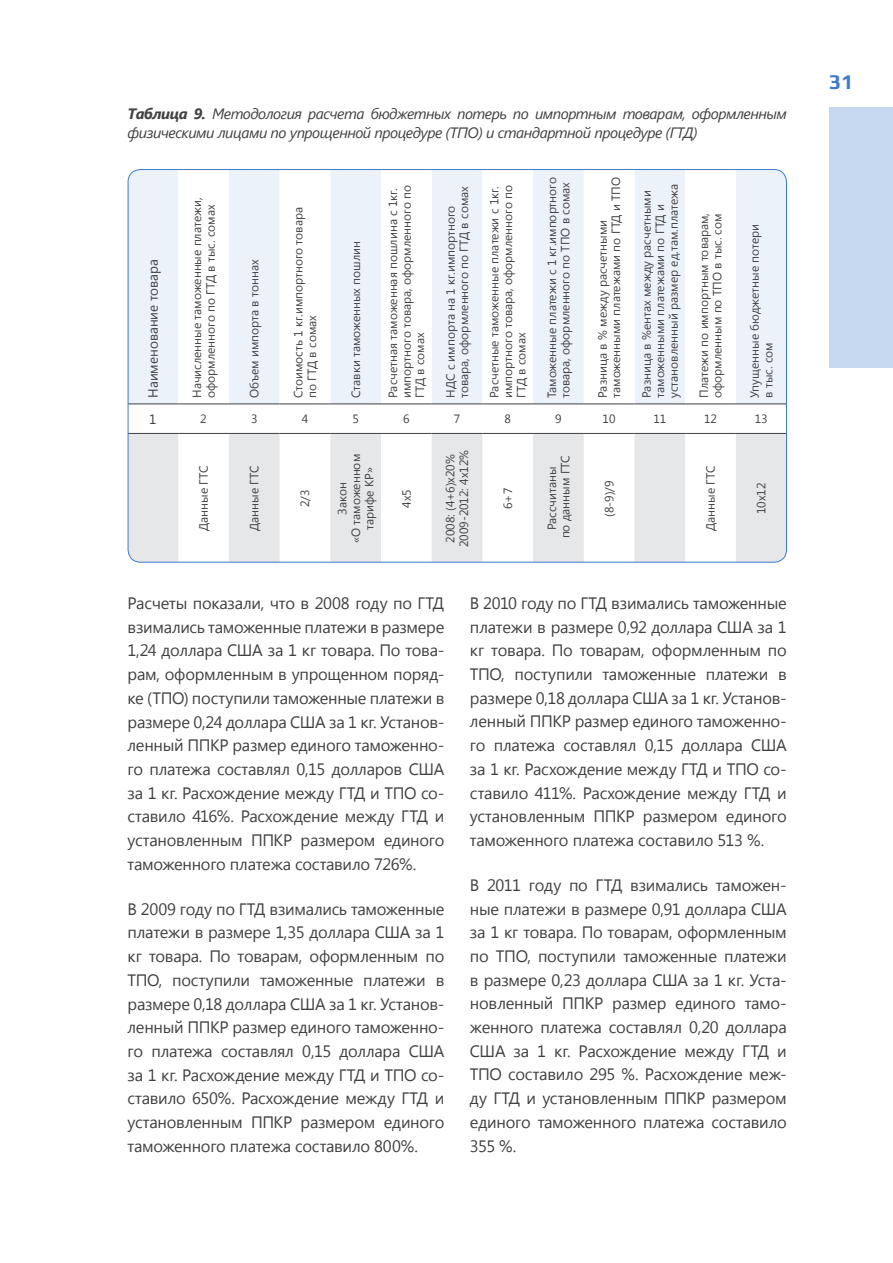
<style>
.page{position:relative;width:893px;height:1263px;background:#fff}
.page>*{position:absolute;margin:0;border:0;box-sizing:border-box;transform-origin:0 0}
.t1{font:700 21px "Play";color:#407cca}
.t2{font:16.5px/23.7px "Segoe UI";letter-spacing:-.015em;color:#414042;text-align:justify}
.t3{font:italic 15px/19.5px "Segoe UI";letter-spacing:-.03em;color:#414042}
.t4{font:13.5px "Segoe UI";color:#414042}
.t5{font:12px/13.5px "Segoe UI";color:#414042}
.s1{font-weight:700}
</style>
<div class="page">
<div style="left:829px;top:108px;width:64px;height:260px;background:#c6d8ef"></div>
<div style="left:129px;top:170px;width:657px;height:234px;background:#ecf2fa"></div>
<svg style="left:178px;top:171px;width:558px;height:233px"></svg>
<svg style="left:178px;top:432px;width:558px;height:1px"></svg>
<svg style="left:129px;top:434px;width:657px;height:127px;fill:#e6e7e8"></svg>
<hr style="left:128px;top:404px;width:50px;height:1px;background:#414042">
<hr style="left:178px;top:404px;width:51px;height:1px;background:#414042">
<hr style="left:229px;top:404px;width:51px;height:1px;background:#414042">
<hr style="left:280px;top:404px;width:50px;height:1px;background:#414042">
<hr style="left:330px;top:404px;width:51px;height:1px;background:#414042">
<hr style="left:381px;top:404px;width:51px;height:1px;background:#414042">
<hr style="left:432px;top:404px;width:50px;height:1px;background:#414042">
<hr style="left:482px;top:404px;width:51px;height:1px;background:#414042">
<hr style="left:533px;top:404px;width:51px;height:1px;background:#414042">
<hr style="left:584px;top:404px;width:50px;height:1px;background:#414042">
<hr style="left:634px;top:404px;width:51px;height:1px;background:#414042">
<hr style="left:685px;top:404px;width:51px;height:1px;background:#414042">
<hr style="left:736px;top:404px;width:51px;height:1px;background:#414042">
<hr style="left:128px;top:433px;width:50px;height:1px;background:#414042">
<hr style="left:178px;top:433px;width:51px;height:1px;background:#414042">
<hr style="left:229px;top:433px;width:51px;height:1px;background:#414042">
<hr style="left:280px;top:433px;width:50px;height:1px;background:#414042">
<hr style="left:330px;top:433px;width:51px;height:1px;background:#414042">
<hr style="left:381px;top:433px;width:51px;height:1px;background:#414042">
<hr style="left:432px;top:433px;width:50px;height:1px;background:#414042">
<hr style="left:482px;top:433px;width:51px;height:1px;background:#414042">
<hr style="left:533px;top:433px;width:51px;height:1px;background:#414042">
<hr style="left:584px;top:433px;width:50px;height:1px;background:#414042">
<hr style="left:634px;top:433px;width:51px;height:1px;background:#414042">
<hr style="left:685px;top:433px;width:51px;height:1px;background:#414042">
<hr style="left:736px;top:433px;width:51px;height:1px;background:#414042">
<div style="left:116px;top:157px;width:683px;height:417px;border:12px solid #fff;border-radius:19px"></div>
<p class="t3" style="left:128px;top:103px;width:661px"><span class="s1">Таблица 9.</span> Методология расчета бюджетных потерь по импортным товарам, оформленным физическими лицами по упрощенной процедуре (ТПО) и стандартной процедуре (ГТД)</p>
<p class="t4" style="left:144px;top:398px;width:140px;rotate:-90deg">Наименование товара</p>
<p class="t5" style="left:190px;top:398px;width:202px;rotate:-90deg">Начисленные таможенные платежи, оформленного по ГТД в тыс. сомах</p>
<p class="t5" style="left:247px;top:398px;width:140px;rotate:-90deg">Объем импорта в тоннах</p>
<p class="t5" style="left:291px;top:398px;width:192px;rotate:-90deg">Стоимость 1 кг.импортного товара по ГТД в сомах</p>
<p class="t5" style="left:348px;top:398px;width:158px;rotate:-90deg">Ставки таможенных пошлин</p>
<p class="t5" style="left:386px;top:398px;width:214px;rotate:-90deg">Расчетная таможенная пошлина с 1кг. импортного товара, оформленного по<br>ГТД в сомах</p>
<p class="t5" style="left:443px;top:398px;width:213px;rotate:-90deg">НДС с импорта на 1 кг.импортного товара, оформленного по ГТД в сомах</p>
<p class="t5" style="left:487px;top:398px;width:214px;text-align:justify;rotate:-90deg">Расчетные таможенные платежи с 1кг. импортного товара, оформленного по ГТД в сомах</p>
<p class="t5" style="left:544px;top:398px;width:222px;rotate:-90deg">Таможенные платежи с 1 кг.импортного товара, оформленного по ТПО в сомах</p>
<p class="t5" style="left:595px;top:398px;width:222px;rotate:-90deg">Разница в % между расчетными таможенными платежами по ГТД и ТПО</p>
<p class="t5" style="left:639px;top:398px;width:216px;rotate:-90deg">Разница в %ентах между расчетными таможенными платежами по ГТД и установленный размер ед.там.платежа</p>
<p class="t5" style="left:697px;top:398px;width:186px;rotate:-90deg">Платежи по импортным товарам, оформленным по ТПО в тыс. сом</p>
<p class="t5" style="left:747px;top:398px;width:175px;rotate:-90deg">Упущенные бюджетные потери в тыс. сом</p>
<p class="t4" style="left:149px;top:409px;width:9px">1</p>
<p class="t5" style="left:200px;top:411px;width:8px">2</p>
<p class="t5" style="left:251px;top:411px;width:8px">3</p>
<p class="t5" style="left:302px;top:411px;width:8px">4</p>
<p class="t5" style="left:352px;top:411px;width:8px">5</p>
<p class="t5" style="left:403px;top:411px;width:8px">6</p>
<p class="t5" style="left:454px;top:411px;width:8px">7</p>
<p class="t5" style="left:504px;top:411px;width:8px">8</p>
<p class="t5" style="left:555px;top:411px;width:8px">9</p>
<p class="t5" style="left:603px;top:411px;width:14px">10</p>
<p class="t5" style="left:653px;top:411px;width:14px">11</p>
<p class="t5" style="left:704px;top:411px;width:14px">12</p>
<p class="t5" style="left:755px;top:411px;width:14px">13</p>
<p class="t5" style="left:196px;top:531px;width:67px;rotate:-90deg">Данные ГТС</p>
<p class="t5" style="left:247px;top:531px;width:67px;rotate:-90deg">Данные ГТС</p>
<p class="t5" style="left:298px;top:507px;width:19px;rotate:-90deg">2/3</p>
<p class="t5" style="left:335px;top:543px;width:90px;text-align:center;rotate:-90deg">Закон<br>«О таможенном тарифе КР»</p>
<p class="t5" style="left:399px;top:508px;width:20px;rotate:-90deg">4х5</p>
<p class="t5" style="left:443px;top:547px;width:99px;text-align:center;rotate:-90deg">2008: (4+6)х20%<br>2009-2012: 4х12%</p>
<p class="t5" style="left:501px;top:509px;width:23px;rotate:-90deg">6+7</p>
<p class="t5" style="left:544px;top:538px;width:85px;text-align:center;rotate:-90deg">Рассчитаны<br>по данным ГТС</p>
<p class="t5" style="left:602px;top:517px;width:38px;rotate:-90deg">(8-9)/9</p>
<p class="t5" style="left:703px;top:531px;width:67px;rotate:-90deg">Данные ГТС</p>
<p class="t5" style="left:754px;top:514px;width:33px;rotate:-90deg">10х12</p>
<p class="t2" style="left:128px;top:591px;width:318px">Расчеты показали, что в 2008 году по ГТД взимались таможенные платежи в размере 1,24 доллара США за 1 кг товара. По това&shy;рам, оформленным в упрощенном поряд&shy;ке (ТПО) поступили таможенные платежи в размере 0,24 доллара США за 1 кг. Установ&shy;ленный ППКР размер единого таможенно&shy;го платежа составлял 0,15 долларов США за 1 кг. Расхождение между ГТД и ТПО со&shy;ставило 416%. Расхождение между ГТД и установленным ППКР размером единого таможенного платежа составило 726%.</p>
<p class="t2" style="left:128px;top:896px;width:318px">В 2009 году по ГТД взимались таможенные платежи в размере 1,35 доллара США за 1 кг товара. По товарам, оформленным по ТПО, поступили таможенные платежи в размере 0,18 доллара США за 1 кг. Установ&shy;ленный ППКР размер единого таможенно&shy;го платежа составлял 0,15 доллара США за 1 кг. Расхождение между ГТД и ТПО со&shy;ставило 650%. Расхождение между ГТД и установленным ППКР размером единого таможенного платежа составило 800%.</p>
<p class="t2" style="left:470px;top:590px;width:318px">В 2010 году по ГТД взимались таможенные платежи в размере 0,92 доллара США за 1 кг товара. По товарам, оформленным по ТПО, поступили таможенные платежи в размере 0,18 доллара США за 1 кг. Установ&shy;ленный ППКР размер единого таможенно&shy;го платежа составлял 0,15 доллара США за 1 кг. Расхождение между ГТД и ТПО со&shy;ставило 411%. Расхождение между ГТД и установленным ППКР размером единого таможенного платежа составило 513 %.</p>
<p class="t2" style="left:470px;top:872px;width:318px">В 2011 году по ГТД взимались таможен&shy;ные платежи в размере 0,91 доллара США за 1 кг товара. По товарам, оформленным по ТПО, поступили таможенные платежи в размере 0,23 доллара США за 1 кг. Уста&shy;новленный ППКР размер единого тамо&shy;женного платежа составлял 0,20 доллара США за 1 кг. Расхождение между ГТД и ТПО составило 295 %. Расхождение меж&shy;ду ГТД и установленным ППКР размером единого таможенного платежа составило 355 %.</p>
<p class="t1" style="left:829px;top:69px;width:26px">31</p>
</div>
